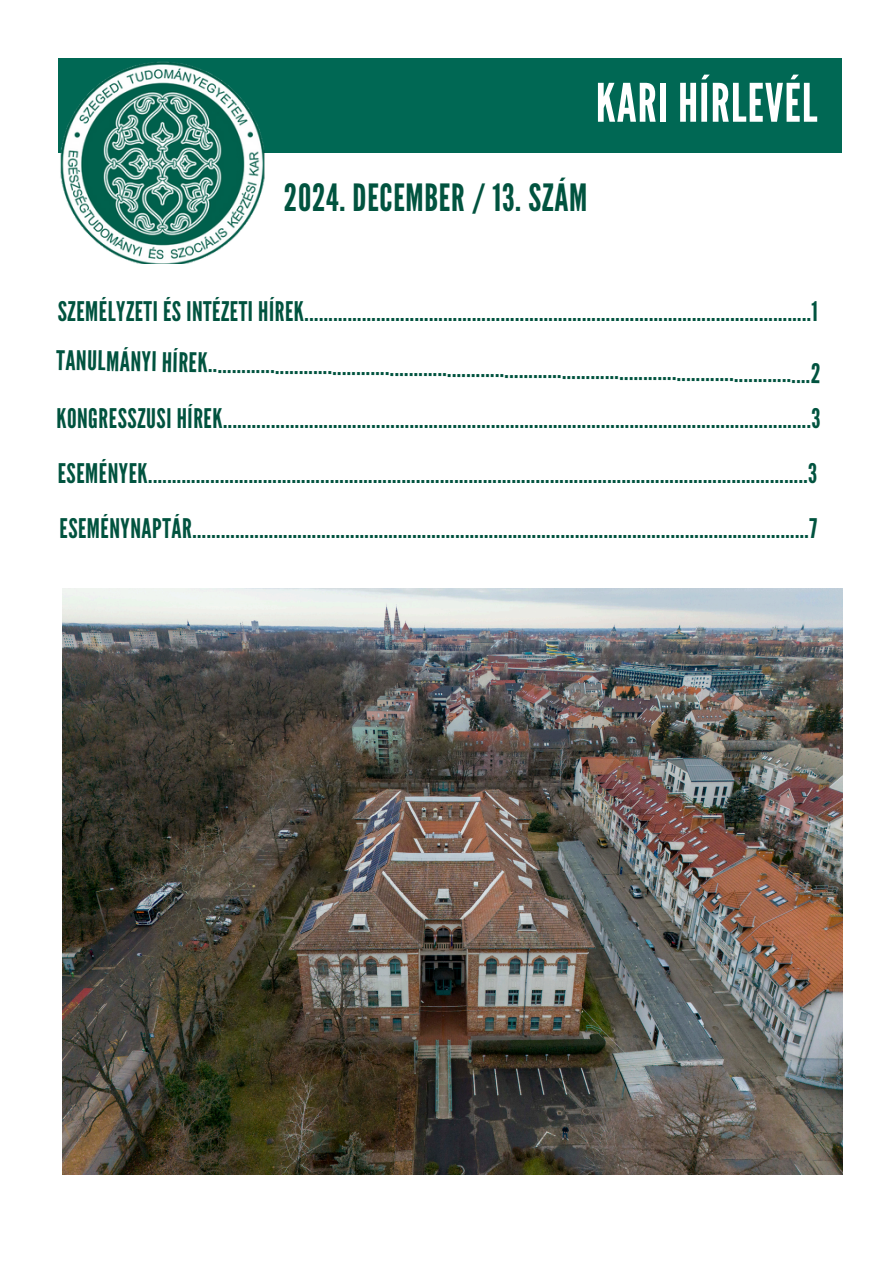
<style>
.page{position:relative;width:894px;height:1264px;background:#fff}
.page>*{position:absolute;margin:0;border:0;box-sizing:border-box;transform-origin:0 0}
.t1{font:52.95px "League Gothic";letter-spacing:.02em;color:#fff}
.t2{font:37.5px "League Gothic";letter-spacing:.02em;color:#01533f}
.t3{font:27px "League Gothic";letter-spacing:.02em;color:#01533f}
</style>
<div class="page">
<div style="left:58px;top:58px;width:783px;height:95px;background:#006854"></div>
<img style="left:60px;top:61px;width:205px;height:203px">
<img style="left:62px;top:589px;width:780px;height:585px">
<p class="t1" style="left:595px;top:72px;width:223px">KARI HÍRLEVÉL</p>
<h1 class="t2" style="left:284px;top:176px;width:305px">2024. DECEMBER / 13. SZÁM</h1>
<h2 class="t3" style="left:58px;top:296px;width:761px">SZEMÉLYZETI ÉS INTÉZETI HÍREK..........................................................................................................1</h2>
<p class="t3" style="left:57px;top:344px;width:765px;rotate:1deg">TANULMÁNYI HÍREK..............................................................................................................................2</p>
<p class="t3" style="left:56px;top:402px;width:765px">KONGRESSZUSI HÍREK...........................................................................................................................3</p>
<p class="t3" style="left:58px;top:457px;width:760px">ESEMÉNYEK..........................................................................................................................................3</p>
<p class="t3" style="left:59px;top:513px;width:759px">ESEMÉNYNAPTÁR.................................................................................................................................7</p>
</div>
